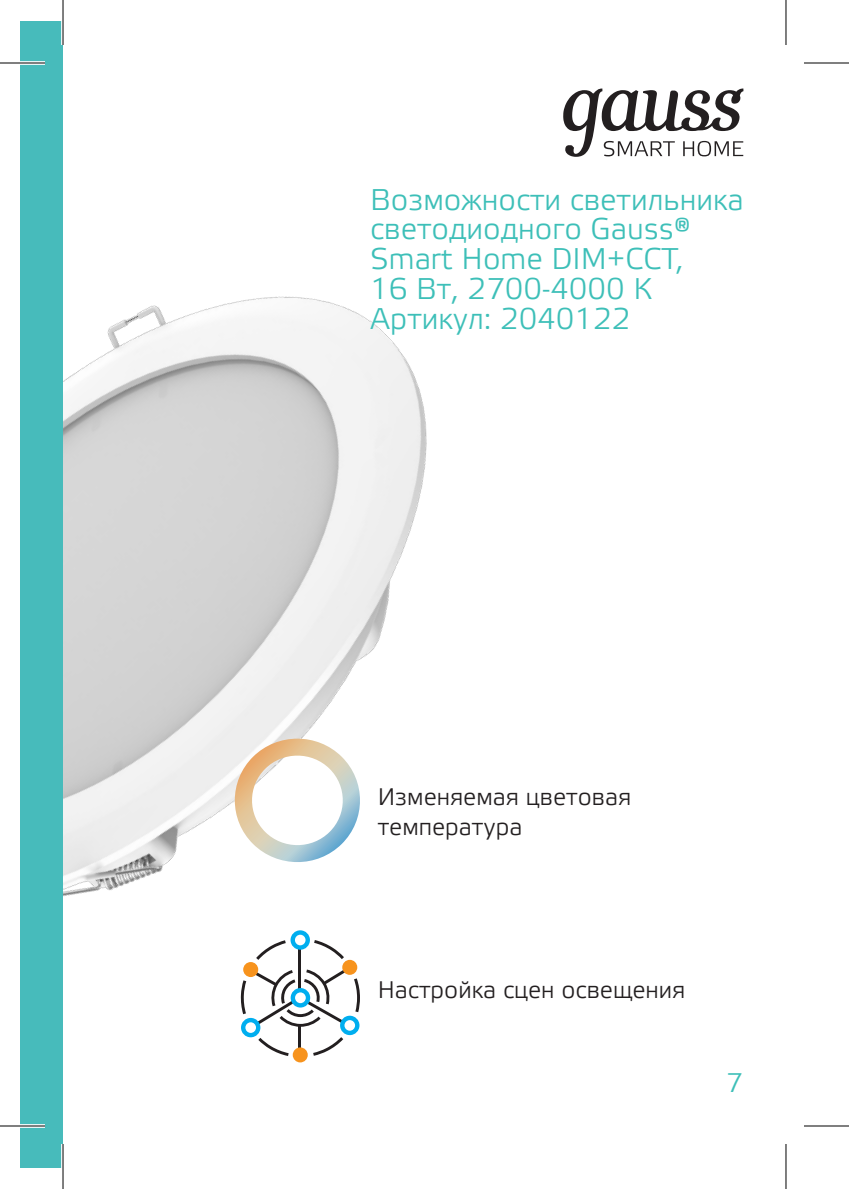
<style>
.page{position:relative;width:849px;height:1189px;background:#fff}
.page>*{position:absolute;margin:0;border:0;box-sizing:border-box;transform-origin:0 0}
.Заголовок{font:30px/29.7px "Etelka Light Pro";color:#3dbfb8}
.t1{font:27px "Etelka Light Pro";color:#3dbfb8}
.рядом_с_изображениям{font:24px/29.7px "Etelka Light Pro";color:#231f20}
</style>
<div class="page">
<div style="left:20px;top:21px;width:43px;height:1147px;background:#47bbbb"></div>
<img style="left:63px;top:296px;width:364px;height:766px">
<svg style="left:235px;top:739px;width:131px;height:129px"></svg>
<svg style="left:563px;top:89px;width:180px;height:68px"></svg>
<hr style="left:298px;top:947px;width:3px;height:43px;background:#231f20">
<div style="left:342px;top:960px;width:15px;height:15px;background:#f7931d;border-radius:50%"></div>
<div style="left:243px;top:962px;width:15px;height:15px;background:#f7931d;border-radius:50%"></div>
<div style="left:293px;top:1047px;width:15px;height:15px;background:#f7931d;border-radius:50%"></div>
<svg style="left:256px;top:930px;width:88px;height:30px"></svg>
<svg style="left:241px;top:967px;width:119px;height:89px"></svg>
<svg style="left:20px;top:61px;width:25px;height:4px"></svg>
<svg style="left:20px;top:1124px;width:25px;height:4px"></svg>
<svg style="left:61px;top:21px;width:1px;height:24px"></svg>
<svg style="left:61px;top:1144px;width:1px;height:24px"></svg>
<svg style="left:786px;top:0;width:1px;height:45px"></svg>
<svg style="left:786px;top:1144px;width:1px;height:45px"></svg>
<hr style="left:0;top:62px;width:45px;height:2px;background:#000">
<hr style="left:804px;top:62px;width:45px;height:2px;background:#000">
<hr style="left:0;top:1125px;width:45px;height:2px;background:#000">
<hr style="left:804px;top:1125px;width:45px;height:2px;background:#000">
<hr style="left:62px;top:0;width:2px;height:45px;background:#000">
<hr style="left:62px;top:1144px;width:2px;height:45px;background:#000">
<hr style="left:785px;top:0;width:1px;height:45px;background:#000">
<hr style="left:785px;top:1144px;width:1px;height:45px;background:#000">
<p class="Заголовок" style="left:370px;top:186px;width:375px">Возможности cветильника светодиодного Gauss®<br>Smart Home DIM+CCT,<br>16 Вт, 2700-4000 К<br>Артикул: 2040122</p>
<p class="рядом_с_изображениям" style="left:378px;top:783px;width:255px">Изменяемая цветовая температура</p>
<p class="рядом_с_изображениям" style="left:378px;top:977px;width:309px">Настройка сцен освещения</p>
<p class="t1" style="left:726px;top:1069px;width:18px">7</p>
</div>
